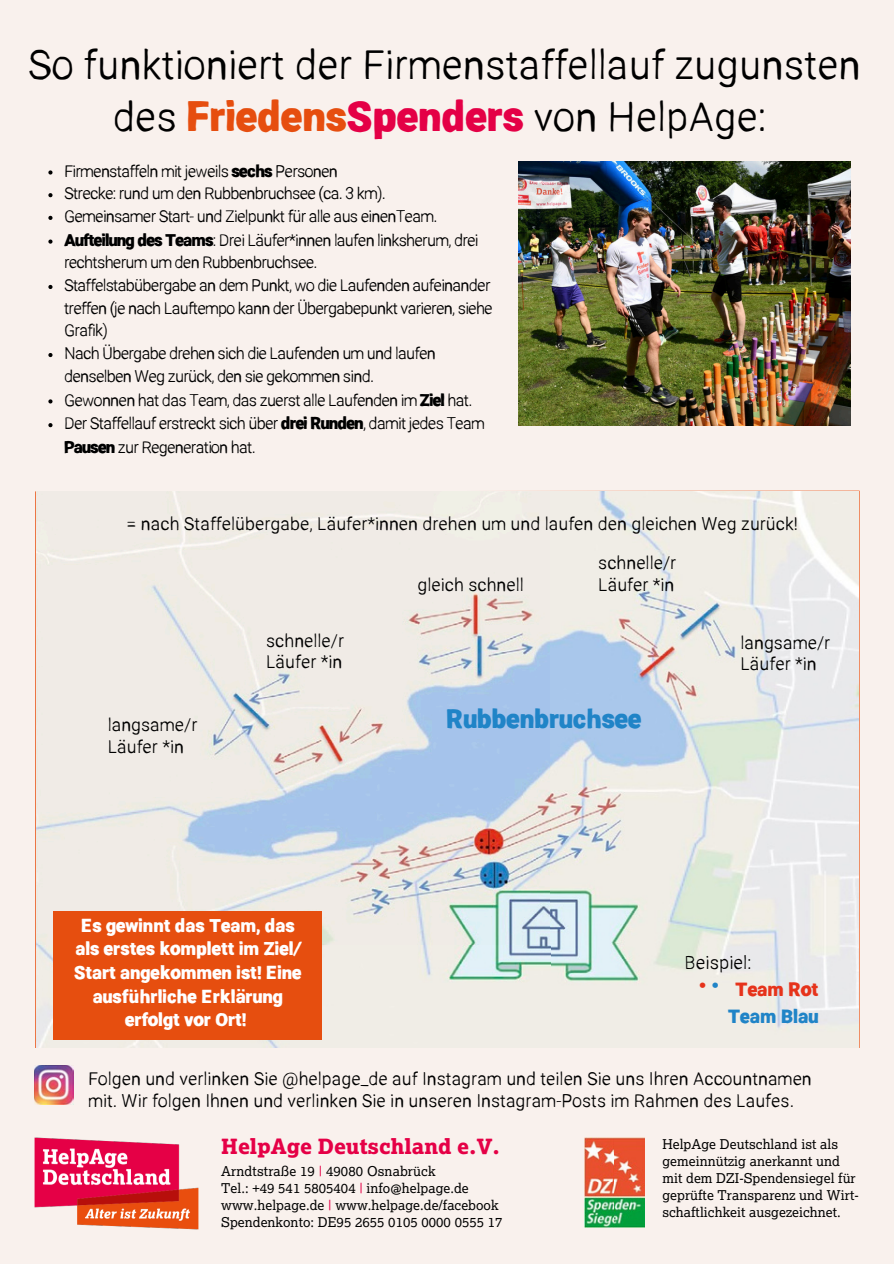
<style>
.page{position:relative;width:894px;height:1264px;background:#fff}
.page>*{position:absolute;margin:0;border:0;box-sizing:border-box;transform-origin:0 0}
.t1{font:300 40.65px/51.8px "Ramona";color:#000;text-align:center}
.t2{font:700 25.5px "Ramona";color:#2084c7}
.t3{font:21px "Lexia X Bold";color:#e50046}
.t4{font:20.1px "Arimo";color:#e6331b}
.t5{font:300 18.6px "Ramona";color:#000}
.t6{font:700 18.6px "Ramona";color:#2084c7}
.t7{font:700 18.6px "Ramona";color:#e6331b}
.t8{font:300 18px/21.3px "Ramona";color:#000}
.t9{font:700 18px/23.7px "Ramona";color:#fff;text-align:center}
.t10{font:300 16.5px/22.6px "Ramona";letter-spacing:-.045em;color:#000}
.t11{font:13.5px/16.8px "Lexia";letter-spacing:.005em;color:#000}
.s1{font-weight:700;color:#e64e0f}
.s2{font-weight:700;color:#e40046}
.s3{font-weight:700}
.s4{color:#2084c7}
.s5{color:#e50046}
</style>
<div class="page">
<div style="left:0;top:0;width:893px;height:1263px;background:#f9f1ed"></div>
<img style="left:34px;top:1137px;width:165px;height:93px">
<img style="left:36px;top:491px;width:822px;height:556px">
<img style="left:34px;top:1065px;width:39px;height:39px">
<img style="left:584px;top:1137px;width:60px;height:90px">
<div style="left:54px;top:910px;width:268px;height:129px;background:#e64e0f"></div>
<img style="left:518px;top:161px;width:332px;height:264px">
<svg style="left:48px;top:170px;width:4px;height:4px"></svg>
<svg style="left:48px;top:193px;width:4px;height:4px"></svg>
<svg style="left:48px;top:216px;width:4px;height:4px"></svg>
<svg style="left:48px;top:239px;width:4px;height:5px"></svg>
<svg style="left:48px;top:285px;width:4px;height:4px"></svg>
<svg style="left:48px;top:353px;width:4px;height:4px"></svg>
<svg style="left:48px;top:399px;width:4px;height:4px"></svg>
<svg style="left:48px;top:423px;width:4px;height:4px"></svg>
<p class="t1" style="left:28px;top:43px;width:834px">So funktioniert der Firmenstaffellauf zugunsten des <span class="s1">Friedens</span><span class="s2">Spenders</span> von HelpAge:</p>
<p class="t10" style="left:64px;top:161px;width:275px">Firmenstaffeln mit jeweils <span class="s3">sechs</span> Personen</p>
<p class="t10" style="left:64px;top:184px;width:323px">Strecke: rund um den Rubbenbruchsee (ca. 3 km).</p>
<p class="t10" style="left:64px;top:206px;width:374px">Gemeinsamer Start- und Zielpunkt für alle aus einenTeam.</p>
<p class="t10" style="left:64px;top:230px;width:416px"><span class="s3">Aufteilung des Teams</span>: Drei Läufer*innen laufen linksherum, drei rechtsherum um den Rubbenbruchsee.</p>
<p class="t10" style="left:64px;top:276px;width:430px">Staffelstabübergabe an dem Punkt, wo die Laufenden aufeinander treffen (je nach Lauftempo kann der Übergabepunkt varieren, siehe<br>Grafik)</p>
<h5 class="t10" style="left:64px;top:344px;width:373px">Nach Übergabe drehen sich die Laufenden um und laufen denselben Weg zurück, den sie gekommen sind.</h5>
<h5 class="t10" style="left:64px;top:390px;width:409px">Gewonnen hat das Team, das zuerst alle Laufenden im <span class="s3">Ziel</span> hat.</h5>
<h5 class="t10" style="left:64px;top:413px;width:422px;line-height:23.7px">Der Staffellauf erstreckt sich über <span class="s3">drei Runden</span>, damit jedes Team<br><span class="s3">Pausen</span> zur Regeneration hat.</h5>
<p class="t8" style="left:126px;top:514px;width:672px">= nach Staffelübergabe, Läufer*innen drehen um und laufen den gleichen Weg zurück!</p>
<h5 class="t8" style="left:108px;top:716px;width:91px">langsame/r<br>Läufer *in</h5>
<h5 class="t8" style="left:266px;top:631px;width:79px">schnelle/r<br>Läufer *in</h5>
<p class="t9" style="left:74px;top:912px;width:229px">Es gewinnt das Team, das als erstes komplett im Ziel/<br>Start angekommen ist! Eine ausführliche Erklärung erfolgt vor Ort!</p>
<h2 class="t8" style="left:417px;top:575px;width:108px">gleich schnell</h2>
<h4 class="t8" style="left:598px;top:554px;width:79px">schnelle/r<br>Läufer *in</h4>
<p class="t2" style="left:445px;top:701px;width:197px">Rubbenbruchsee</p>
<p class="t8" style="left:740px;top:633px;width:91px">langsame/r<br>Läufer *in</p>
<h5 class="t5" style="left:684px;top:955px;width:68px">Beispiel:</h5>
<h5 class="t7" style="left:735px;top:976px;width:85px">Team Rot</h5>
<h5 class="t6" style="left:727px;top:1003px;width:92px">Team Blau</h5>
<h5 class="t4" style="left:699px;top:973px;width:21px">• <span class="s4">•</span></h5>
<p class="t8" style="left:88px;top:1070px;width:725px">Folgen und verlinken Sie @helpage_de auf Instagram und teilen Sie uns Ihren Accountnamen mit. Wir folgen Ihnen und verlinken Sie in unseren Instagram-Posts im Rahmen des Laufes.</p>
<h1 class="t3" style="left:221px;top:1133px;width:280px">HelpAge Deutschland e.V.</h1>
<p class="t11" style="left:221px;top:1162px;width:216px">Arndtstraße 19 <span class="s5">|</span> 49080 Osnabrück</p>
<p class="t11" style="left:221px;top:1179px;width:283px">Tel.: +49 541 5805404 <span class="s5">|</span> info@helpage.de www.helpage.de <span class="s5">|</span> www.helpage.de/facebook<br>Spendenkonto: DE95 2655 0105 0000 0555 17</p>
<p class="t11" style="left:662px;top:1135px;width:198px">HelpAge Deutschland ist als gemeinnützig anerkannt und mit dem DZI-Spendensiegel für geprüfte Transparenz und Wirt&shy;schaftlichkeit ausgezeichnet.</p>
</div>
